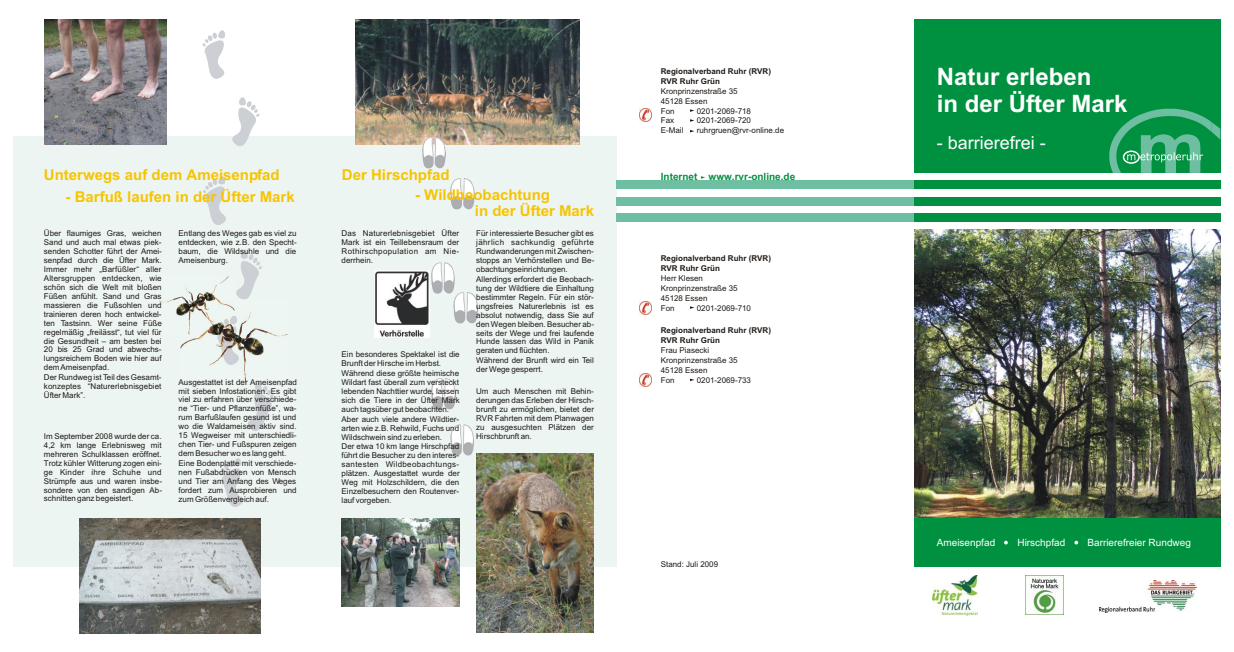
<style>
.page{position:relative;width:1234px;height:652px;background:#fff}
.page>*{position:absolute;margin:0;border:0;box-sizing:border-box;transform-origin:0 0}
.t1{font:700 72.7px "Arial";color:#6ebfa1;scale:1.07 1}
.t2{font:700 24px/26.8px "Arial";color:#fff}
.t3{font:18px "Arial";color:#fff}
.t4{font:700 15px/16.4px "Arial";color:#f7c400}
.t5{font:10px "Arial";color:#fff}
.t6{font:700 10px "Arial";color:#009140}
.t7{font:8px/8.9px "Arial";color:#1f1a17;text-align:justify}
.t8{font:700 8px/9.8px "Arial";color:#1f1a17}
</style>
<div class="page">
<div style="left:13px;top:136px;width:604px;height:431px;background:#edf5f2"></div>
<img style="left:356px;top:20px;width:224px;height:124px">
<svg style="left:232px;top:97px;width:28px;height:49px"></svg>
<svg style="left:236px;top:250px;width:26px;height:49px"></svg>
<svg style="left:245px;top:382px;width:30px;height:49px"></svg>
<svg style="left:202px;top:30px;width:23px;height:49px"></svg>
<svg style="left:203px;top:176px;width:23px;height:49px"></svg>
<svg style="left:219px;top:458px;width:24px;height:49px"></svg>
<img style="left:180px;top:309px;width:107px;height:73px">
<img style="left:159px;top:276px;width:75px;height:58px">
<img style="left:374px;top:271px;width:56px;height:67px">
<img style="left:431px;top:262px;width:24px;height:31px">
<img style="left:454px;top:293px;width:24px;height:30px">
<img style="left:432px;top:378px;width:23px;height:31px">
<img style="left:450px;top:425px;width:24px;height:31px">
<img style="left:422px;top:137px;width:24px;height:31px">
<img style="left:451px;top:178px;width:23px;height:31px">
<img style="left:342px;top:519px;width:117px;height:88px">
<img style="left:914px;top:229px;width:307px;height:323px">
<img style="left:44px;top:20px;width:123px;height:125px">
<img style="left:80px;top:519px;width:180px;height:115px">
<img style="left:476px;top:453px;width:118px;height:179px">
<div style="left:914px;top:20px;width:306px;height:153px;background:#009140"></div>
<div style="left:914px;top:181px;width:306px;height:8px;background:#009140"></div>
<div style="left:914px;top:197px;width:306px;height:8px;background:#009140"></div>
<div style="left:914px;top:213px;width:306px;height:8px;background:#009140"></div>
<div style="left:914px;top:519px;width:306px;height:48px;background:#009140"></div>
<img style="left:1099px;top:581px;width:98px;height:31px">
<div style="left:617px;top:181px;width:297px;height:8px;background:#6ebfa1"></div>
<div style="left:617px;top:197px;width:297px;height:8px;background:#6ebfa1"></div>
<div style="left:617px;top:213px;width:297px;height:8px;background:#6ebfa1"></div>
<img style="left:933px;top:576px;width:45px;height:39px">
<img style="left:1025px;top:576px;width:39px;height:39px">
<svg style="left:1109px;top:109px;width:111px;height:64px"></svg>
<svg style="left:639px;top:109px;width:13px;height:13px"></svg>
<svg style="left:1004px;top:541px;width:4px;height:3px"></svg>
<svg style="left:1074px;top:541px;width:4px;height:3px"></svg>
<svg style="left:639px;top:374px;width:13px;height:13px"></svg>
<svg style="left:639px;top:302px;width:13px;height:13px"></svg>
<h3 class="t4" style="left:44px;top:168px;width:237px">Unterwegs auf dem Ameisenpfad</h3>
<h3 class="t4" style="left:342px;top:168px;width:109px">Der Hirschpfad</h3>
<h3 class="t4" style="left:66px;top:190px;width:231px">- Barfuß laufen in der Üfter Mark</h3>
<h3 class="t4" style="left:475px;top:188px;width:121px;text-indent:-60px">- Wildbeobachtung<br>in der Üfter Mark</h3>
<p class="t7" style="left:44px;top:230px;width:120px">Über flaumiges Gras, weichen Sand und auch mal etwas piek&shy;senden Schotter führt der Amei&shy;senpfad durch die Üfter Mark.<br>Immer mehr „Barfüßler“ aller Altersgruppen entdecken, wie schön sich die Welt mit bloßen Füßen anfühlt. Sand und Gras massieren die Fußsohlen und trainieren deren hoch entwickel&shy;ten Tastsinn. Wer seine Füße regelmäßig „freilässt“, tut viel für die Gesundheit – am besten bei 20 bis 25 Grad und abwechs&shy;lungsreichem Boden wie hier auf dem Ameisenpfad.</p>
<p class="t7" style="left:44px;top:374px;width:119px">Der Rundweg ist Teil des Gesamt&shy;konzeptes “Naturerlebnisgebiet Üfter Mark”.</p>
<p class="t7" style="left:44px;top:432px;width:120px">Im September 2008 wurde der ca.<br>4,2 km lange Erlebnisweg mit mehreren Schulklassen eröffnet.<br>Trotz kühler Witterung zogen eini&shy;ge Kinder ihre Schuhe und Strümpfe aus und waren insbe&shy;sondere von den sandigen Ab&shy;schnitten ganz begeistert.</p>
<p class="t7" style="left:342px;top:230px;width:119px">Das Naturerlebnisgebiet Üfter Mark ist ein Teillebensraum der Rothirschpopulation am Nie&shy;derrhein.</p>
<p class="t7" style="left:179px;top:230px;width:120px">Entlang des Weges gab es viel zu entdecken, wie z.B. den Specht&shy;baum, die Wildsuhle und die Ameisenburg.</p>
<p class="t7" style="left:476px;top:230px;width:120px">Für interessierte Besucher gibt es jährlich sachkundig geführte Rundwanderungen mit Zwischen&shy;stopps an Verhörstellen und Be&shy;obachtungseinrichtungen.</p>
<p class="t7" style="left:476px;top:275px;width:119px">Allerdings erfordert die Beobach&shy;tung der Wildtiere die Einhaltung bestimmter Regeln. Für ein stör&shy;ungsfreies Naturerlebnis ist es absolut notwendig, dass Sie auf den Wegen bleiben. Besucher ab&shy;seits der Wege und frei laufende Hunde lassen das Wild in Panik geraten und flüchten.</p>
<p class="t7" style="left:476px;top:357px;width:119px">Während der Brunft wird ein Teil der Wege gesperrt.</p>
<p class="t7" style="left:476px;top:387px;width:119px">Um auch Menschen mit Behin&shy;derungen das Erleben der Hirsch&shy;brunft zu ermöglichen, bietet der RVR Fahrten mit dem Planwagen zu ausgesuchten Plätzen der Hirschbrunft an.</p>
<p class="t7" style="left:342px;top:351px;width:120px">Ein besonderes Spektakel ist die<br>Brunft der Hirsche im Herbst.</p>
<p class="t7" style="left:342px;top:370px;width:120px">Während diese größte heimische Wildart fast überall zum versteckt lebenden Nachttier wurde, lassen sich die Tiere in der Üfter Mark auch tagsüber gut beobachten.</p>
<p class="t7" style="left:342px;top:415px;width:119px">Aber auch viele andere Wildtier&shy;arten wie z.B. Rehwild, Fuchs und Wildschwein sind zu erleben.</p>
<p class="t7" style="left:342px;top:443px;width:120px">Der etwa 10 km lange Hirschpfad führt die Besucher zu den interes&shy;santesten Wildbeobachtungs&shy;plätzen. Ausgestattet wurde der Weg mit Holzschildern, die den Einzelbesuchern den Routenver&shy;lauf vorgeben.</p>
<p class="t7" style="left:179px;top:378px;width:120px">Ausgestattet ist der Ameisenpfad mit sieben Infostationen. Es gibt viel zu erfahren über verschiede&shy;ne “Tier- und Pflanzenfüße”, wa&shy;rum Barfußlaufen gesund ist und wo die Waldameisen aktiv sind.<br>15 Wegweiser mit unterschiedli&shy;chen Tier- und Fußspuren zeigen dem Besucher wo es lang geht.</p>
<p class="t7" style="left:179px;top:459px;width:120px">Eine Bodenplatte mit verschiede&shy;nen Fußabdrücken von Mensch und Tier am Anfang des Weges fordert zum Ausprobieren und zum Größenvergleich auf.</p>
<p class="t8" style="left:661px;top:67px;width:112px">Regionalverband Ruhr (RVR)<br>RVR Ruhr Grün</p>
<p class="t7" style="left:661px;top:87px;width:78px;line-height:9.8px;text-align:left">Kronprinzenstraße 35<br>45128 Essen<br>Fon</p>
<p class="t7" style="left:697px;top:107px;width:56px">0201-2069-718</p>
<p class="t7" style="left:661px;top:117px;width:15px">Fax</p>
<p class="t7" style="left:697px;top:117px;width:56px">0201-2069-720</p>
<p class="t7" style="left:661px;top:127px;width:24px">E-Mail</p>
<p class="t7" style="left:697px;top:127px;width:89px">ruhrgruen@rvr-online.de</p>
<p class="t6" style="left:661px;top:173px;width:136px">Internet www.rvr-online.de</p>
<p class="t8" style="left:661px;top:254px;width:112px">Regionalverband Ruhr (RVR)<br>RVR Ruhr Grün</p>
<p class="t7" style="left:661px;top:274px;width:78px;line-height:9.8px;text-align:left">Herr Klesen<br>Kronprinzenstraße 35<br>45128 Essen<br>Fon</p>
<p class="t7" style="left:697px;top:304px;width:56px">0201-2069-710</p>
<p class="t8" style="left:661px;top:326px;width:112px">Regionalverband Ruhr (RVR)<br>RVR Ruhr Grün</p>
<p class="t7" style="left:661px;top:346px;width:78px;line-height:9.8px;text-align:left">Frau Piasecki<br>Kronprinzenstraße 35<br>45128 Essen<br>Fon</p>
<p class="t7" style="left:697px;top:376px;width:56px">0201-2069-733</p>
<p class="t7" style="left:661px;top:561px;width:59px">Stand: Juli 2009</p>
<h2 class="t2" style="left:937px;top:65px;width:192px">Natur erleben<br>in der Üfter Mark</h2>
<h3 class="t3" style="left:937px;top:136px;width:111px">- barrierefrei -</h3>
<h1 class="t1" style="left:1136px;top:120px;width:66px">m</h1>
<p class="t5" style="left:937px;top:539px;width:60px">Ameisenpfad</p>
<p class="t5" style="left:1017px;top:539px;width:49px">Hirschpfad</p>
<p class="t5" style="left:1088px;top:539px;width:105px">Barrierefreier Rundweg</p>
</div>
